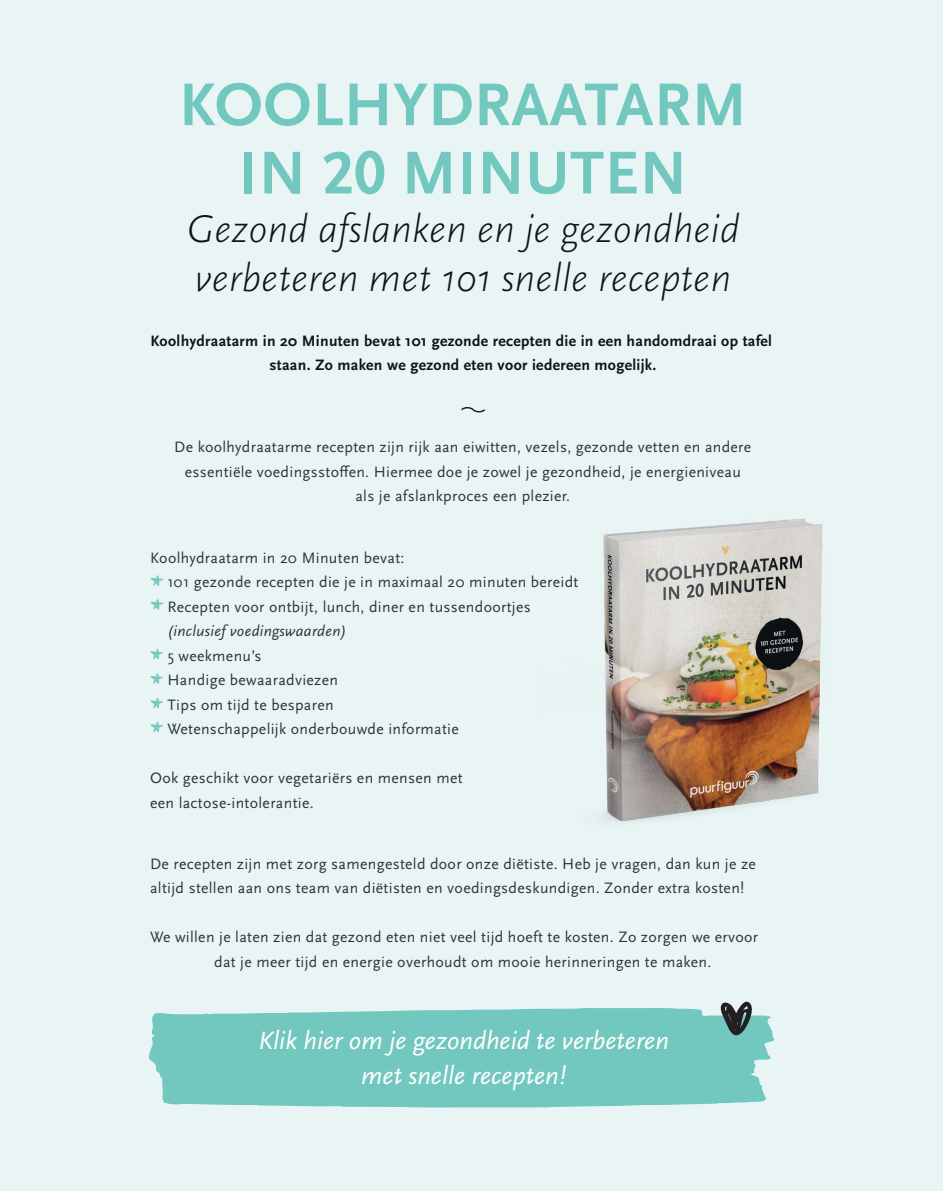
<style>
.page{position:relative;width:943px;height:1191px;background:#e9f5f4}
.page>*{position:absolute;margin:0;border:0;box-sizing:border-box;transform-origin:0 0}
.t1{font:700 63px/68.2px "Scala Sans Pro";letter-spacing:.01em;color:#72c7bf;text-align:center}
.t2{font:italic 300 40.25px/49px "Scala Sans Pro";color:#111314}
.t3{font:italic 26.25px/35px "Scala Sans Pro";color:#fff;text-align:center}
.t4{font:15.75px/24.5px "Scala Sans Pro";letter-spacing:.02em;color:#2d3535}
.t5{font:700 15.75px/24.5px "Scala Sans Pro";letter-spacing:.02em;color:#111314;text-align:center}
.t6{font:italic 15.75px "Scala Sans Pro";letter-spacing:.02em;color:#2d3535}
</style>
<div class="page">
<svg style="left:461px;top:407px;width:24px;height:6px"></svg>
<svg style="left:150px;top:575px;width:14px;height:11px"></svg>
<svg style="left:150px;top:599px;width:14px;height:11px"></svg>
<svg style="left:150px;top:649px;width:13px;height:10px"></svg>
<svg style="left:150px;top:673px;width:13px;height:11px"></svg>
<svg style="left:150px;top:698px;width:13px;height:10px"></svg>
<svg style="left:150px;top:721px;width:13px;height:11px"></svg>
<img style="left:602px;top:518px;width:221px;height:304px">
<svg style="left:149px;top:1008px;width:626px;height:100px;background:#7bcac3"></svg>
<svg style="left:719px;top:1001px;width:34px;height:36px"></svg>
<h1 class="t1" style="left:179px;top:71px;width:569px">KOOLHYDRAATARM<br>IN 20 MINUTEN</h1>
<h2 class="t2" style="left:186px;top:205px;width:554px">Gezond afslanken en je gezondheid verbeteren met 101 snelle recepten</h2>
<p class="t5" style="left:150px;top:328px;width:623px">Koolhydraatarm in 20 Minuten bevat 101 gezonde recepten die in een handomdraai op tafel staan. Zo maken we gezond eten voor iedereen mogelijk.</p>
<p class="t4" style="left:174px;top:435px;width:578px;text-align:center">De koolhydraatarme recepten zijn rijk aan eiwitten, vezels, gezonde vetten en andere essentiële voedingsstoffen. Hiermee doe je zowel je gezondheid, je energieniveau als je afslankproces een plezier.</p>
<p class="t4" style="left:167px;top:545px;width:412px;text-indent:-17px">Koolhydraatarm in 20 Minuten bevat:<br>101 gezonde recepten die je in maximaal 20 minuten bereidt<br>Recepten voor ontbijt, lunch, diner en tussendoortjes</p>
<p class="t6" style="left:167px;top:622px;width:180px">(inclusief voedingswaarden)</p>
<p class="t4" style="left:167px;top:643px;width:293px">5 weekmenu’s<br>Handige bewaaradviezen<br>Tips om tijd te besparen<br>Wetenschappelijk onderbouwde informatie</p>
<p class="t4" style="left:150px;top:766px;width:314px">Ook geschikt voor vegetariërs en mensen met een lactose-intolerantie.</p>
<p class="t4" style="left:150px;top:851px;width:607px">De recepten zijn met zorg samengesteld door onze diëtiste. Heb je vragen, dan kun je ze altijd stellen aan ons team van diëtisten en voedingsdeskundigen. Zonder extra kosten!</p>
<p class="t4" style="left:214px;top:925px;width:545px;text-indent:-64px">We willen je laten zien dat gezond eten niet veel tijd hoeft te kosten. Zo zorgen we ervoor dat je meer tijd en energie overhoudt om mooie herinneringen te maken.</p>
<h3 class="t3" style="left:258px;top:1023px;width:412px">Klik hier om je gezondheid te verbeteren met snelle recepten!</h3>
</div>
